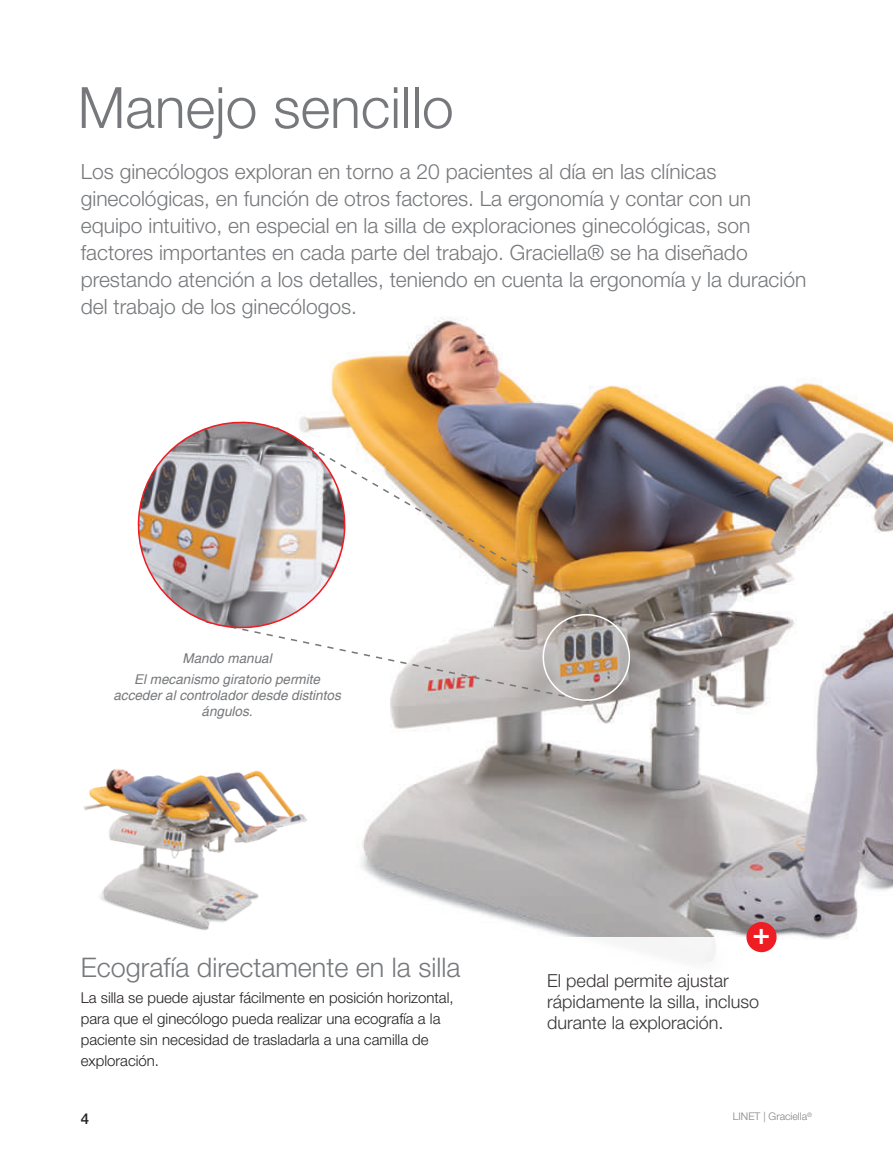
<style>
.page{position:relative;width:893px;height:1149px;background:#fff}
.page>*{position:absolute;margin:0;border:0;box-sizing:border-box;transform-origin:0 0}
.t1{font:300 57px "Helvetica Neue LT Pro";color:#76787b}
.t2{font:500 29.7px "Helvetica Neue LT Pro";color:#fff}
.t3{font:300 27px "Helvetica Neue LT Pro";color:#76787b}
.t4{font:300 21px/27px "Helvetica Neue LT Pro";color:#76787b}
.t5{font:300 18px/21px "Helvetica Neue LT Pro";color:#231f20}
.t6{font:300 15px/21px "Helvetica Neue LT Pro";color:#231f20}
.t7{font:500 15px "Helvetica Neue LT Pro";color:#231f20}
.t8{font:italic 13.5px/20.4px "Helvetica";color:#76787b;text-align:center}
.t9{font:300 10.5px "Helvetica Neue LT Pro";color:#808285}
</style>
<div class="page">
<img style="left:331px;top:317px;width:562px;height:623px">
<img style="left:350px;top:425px;width:254px;height:186px">
<svg style="left:247px;top:611px;width:386px;height:91px"></svg>
<svg style="left:137px;top:416px;width:213px;height:215px"></svg>
<div style="left:535px;top:936px;width:242px;height:129px;background:#fff"></div>
<div style="left:746px;top:921px;width:31px;height:30px;background:#ee1d23;border-radius:50%"></div>
<img style="left:84px;top:769px;width:223px;height:161px">
<h1 class="t1" style="left:78px;top:73px;width:377px">Manejo sencillo</h1>
<p class="t4" style="left:81px;top:158px;width:727px">Los ginecólogos exploran en torno a 20 pacientes al día en las clínicas ginecológicas, en función de otros factores. La ergonomía y contar con un equipo intuitivo, en especial en la silla de exploraciones ginecológicas, son factores importantes en cada parte del trabajo. Graciella® se ha diseñado prestando atención a los detalles, teniendo en cuenta la ergonomía y la duración del trabajo de los ginecólogos.</p>
<p class="t8" style="left:134px;top:648px;width:188px">Mando manual<br>El mecanismo giratorio permite</p>
<p class="t8" style="left:113px;top:687px;width:229px;line-height:16.2px">acceder al controlador desde distintos ángulos.</p>
<p class="t3" style="left:81px;top:951px;width:381px">Ecografía directamente en la silla</p>
<p class="t6" style="left:81px;top:986px;width:374px">La silla se puede ajustar fácilmente en posición horizontal, para que el ginecólogo pueda realizar una ecografía a la paciente sin necesidad de trasladarla a una camilla de exploración.</p>
<h2 class="t2" style="left:752px;top:915px;width:19px">+</h2>
<p class="t5" style="left:547px;top:969px;width:213px">El pedal permite ajustar rápidamente la silla, incluso durante la exploración.</p>
<p class="t7" style="left:81px;top:1108px;width:10px">4</p>
<p class="t9" style="left:733px;top:1109px;width:81px">LINET | Graciella<sup>®</sup></p>
</div>
